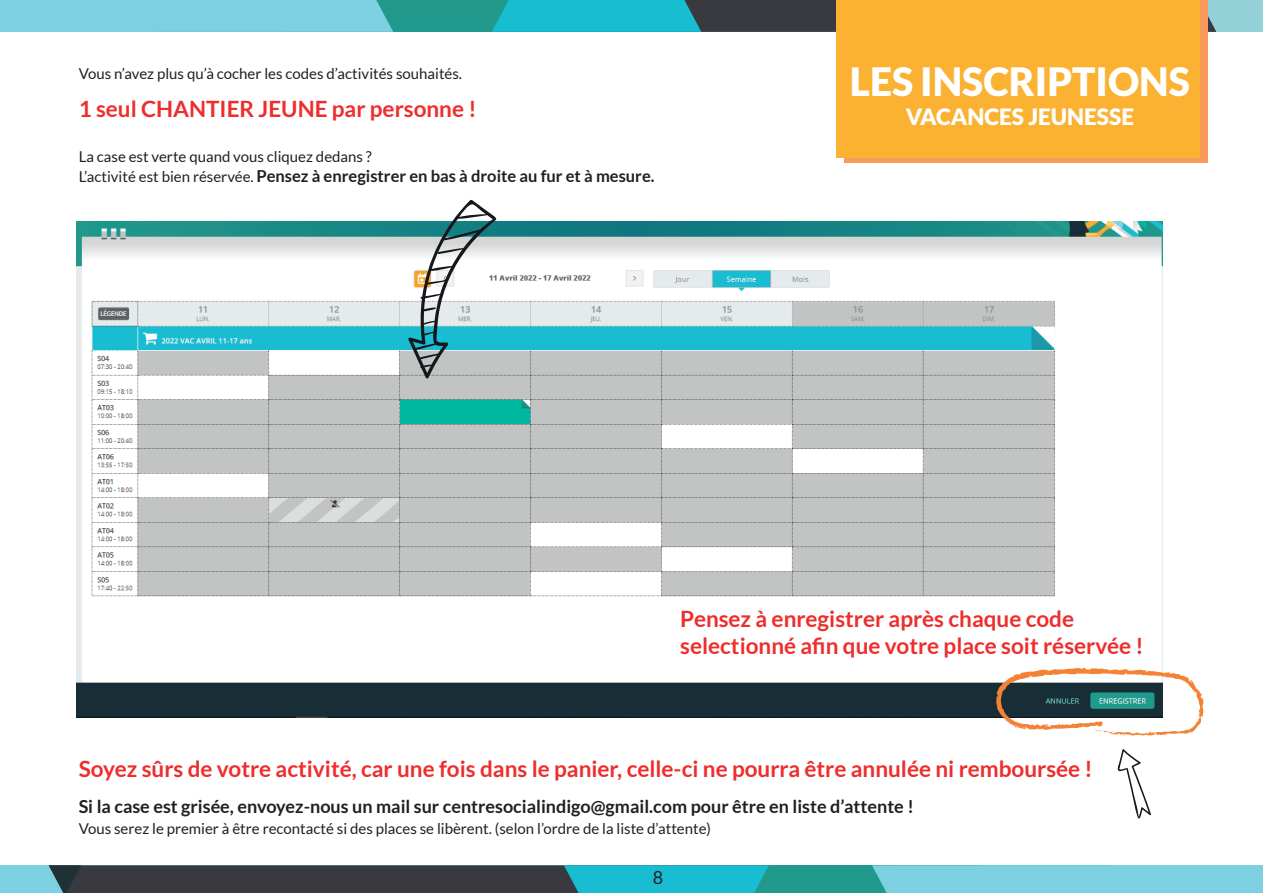
<style>
.page{position:relative;width:1263px;height:893px;background:#fff}
.page>*{position:absolute;margin:0;border:0;box-sizing:border-box;transform-origin:0 0}
.t1{font:900 39px "Lato";color:#fff}
.t2{font:700 22.5px/27px "Lato";color:#ee2d2d}
.t3{font:900 22.5px "Lato";color:#fff}
.t4{font:700 18px "Lato";color:#231f20}
.t5{font:18px "Lato";color:#231f20}
.t6{font:700 16.5px "Lato";color:#231f20}
.t7{font:15px "Lato";color:#231f20}
.s1{font-weight:400;font-size:15px}
</style>
<div class="page">
<svg style="left:0;top:0;width:1263px;height:32px;background:#51acb6"></svg>
<svg style="left:0;top:865px;width:1263px;height:28px;background:#498b94"></svg>
<div style="left:844px;top:0;width:364px;height:163px;background:#f89a5c"></div>
<div style="left:837px;top:0;width:363px;height:158px;background:#fbb131"></div>
<img style="left:77px;top:221px;width:1085px;height:496px">
<svg style="left:1118px;top:749px;width:33px;height:70px"></svg>
<svg style="left:408px;top:200px;width:89px;height:179px"></svg>
<svg style="left:996px;top:668px;width:208px;height:68px"></svg>
<p class="t7" style="left:79px;top:65px;width:385px">Vous n’avez plus qu’à cocher les codes d’activités souhaités.</p>
<p class="t2" style="left:79px;top:95px;width:399px">1 seul CHANTIER JEUNE par personne !</p>
<p class="t7" style="left:79px;top:149px;width:295px">La case est verte quand vous cliquez dedans ?</p>
<p class="t6" style="left:79px;top:167px;width:577px"><span class="s1">L’activité est bien réservée.</span> Pensez à enregistrer en bas à droite au fur et à mesure.</p>
<h1 class="t1" style="left:850px;top:58px;width:341px">LES INSCRIPTIONS</h1>
<p class="t3" style="left:906px;top:104px;width:230px">VACANCES JEUNESSE</p>
<p class="t2" style="left:680px;top:605px;width:465px">Pensez à enregistrer après chaque code selectionné afin que votre place soit réservée !</p>
<p class="t2" style="left:79px;top:755px;width:1015px">Soyez sûrs de votre activité, car une fois dans le panier, celle-ci ne pourra être annulée ni remboursée !</p>
<p class="t4" style="left:79px;top:796px;width:837px">Si la case est grisée, envoyez-nous un mail sur centresocialindigo@gmail.com pour être en liste d’attente !</p>
<p class="t7" style="left:79px;top:820px;width:634px">Vous serez le premier à être recontacté si des places se libèrent. (selon l’ordre de la liste d’attente)</p>
<p class="t5" style="left:653px;top:867px;width:12px">8</p>
</div>
